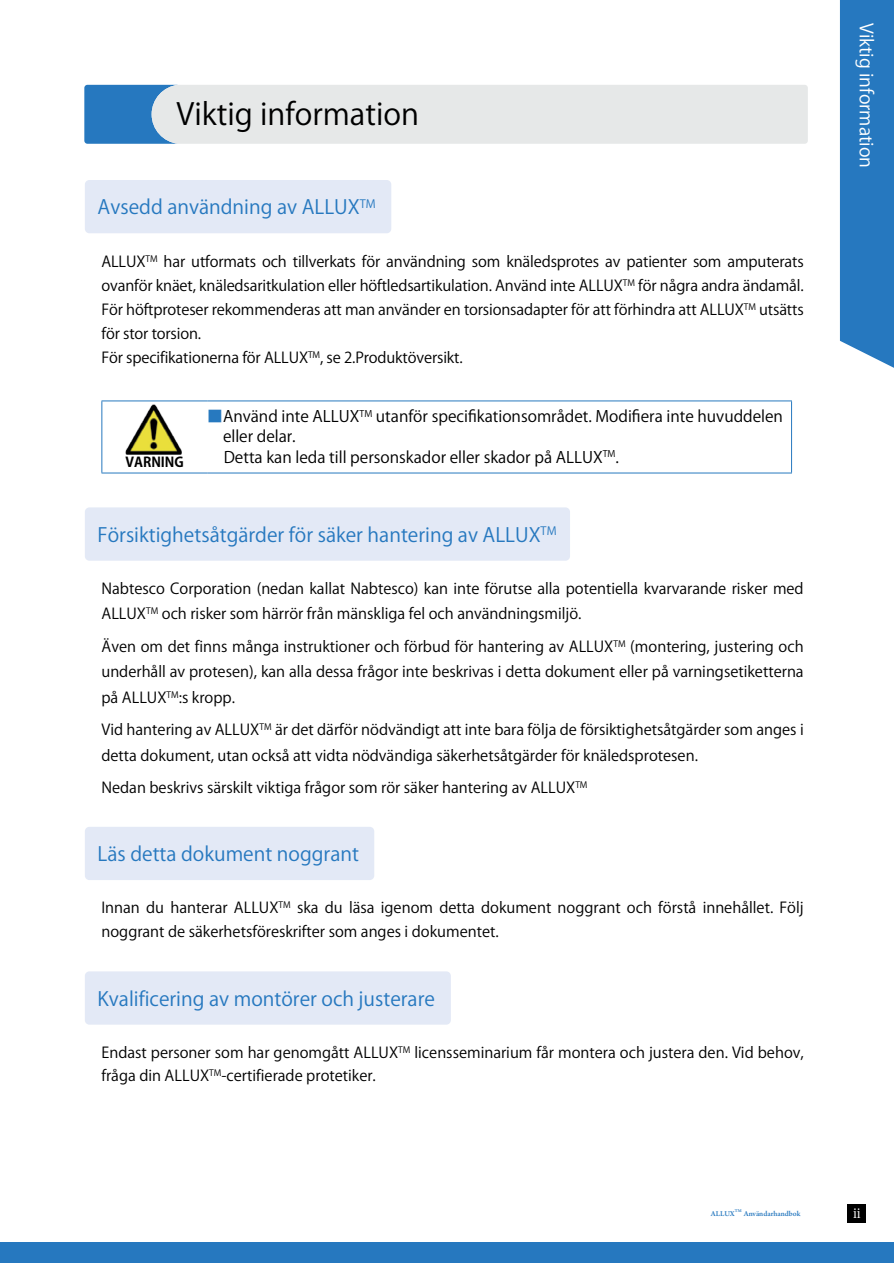
<style>
.page{position:relative;width:894px;height:1263px;background:#fff}
.page>*{position:absolute;margin:0;border:0;box-sizing:border-box;transform-origin:0 0}
.t1{font:30px "Koz Go Pr 6 N";color:#000}
.t2{font:19.5px "Koz Go Pr 6 N";color:#2678bf}
.t3{font:18px "Koz Go Pr 6 N";color:#fff}
.t4{font:15.75px/20.2px "Koz Go Pr 6 N";color:#000}
.t5{font:15px/24px "Koz Go Pr 6 N";color:#000}
.t6{font:13.8px "Koz Min Pr 6 N";color:#fff}
.t7{font:700 13.5px "Koz Go Pr 6 N";color:#000}
.t8{font:500 10.5px "Adobe Naskh";color:#2678bf}
.s1{color:#2779bf}
</style>
<div class="page">
<svg style="left:839px;top:0;width:54px;height:368px;background:#3581c3"></svg>
<div style="left:847px;top:1204px;width:18px;height:18px;background:#000"></div>
<svg style="left:84px;top:85px;width:723px;height:59px;background:#d2dce3"></svg>
<div style="left:0;top:1241px;width:893px;height:22px;background:#2678bf"></div>
<div style="left:85px;top:180px;width:306px;height:53px;background:#e3e9f6;border-radius:4px"></div>
<div style="left:85px;top:827px;width:289px;height:53px;background:#e3e9f6;border-radius:4px"></div>
<div style="left:85px;top:507px;width:485px;height:53px;background:#e3e9f6;border-radius:4px"></div>
<div style="left:85px;top:971px;width:365px;height:53px;background:#e3e9f6;border-radius:4px"></div>
<hr style="left:101px;top:400px;width:106px;height:1px;background:#2779bf">
<hr style="left:101px;top:401px;width:1px;height:71px;background:#2779bf">
<hr style="left:207px;top:400px;width:584px;height:1px;background:#2779bf">
<hr style="left:790px;top:401px;width:1px;height:71px;background:#2779bf">
<hr style="left:101px;top:472px;width:106px;height:1px;background:#2779bf">
<hr style="left:207px;top:472px;width:584px;height:1px;background:#2779bf">
<img style="left:125px;top:405px;width:56px;height:49px">
<h1 class="t1" style="left:176px;top:97px;width:244px">Viktig information</h1>
<h2 class="t2" style="left:98px;top:196px;width:279px">Avsedd användning av ALLUX<sup>TM</sup></h2>
<p class="t5" style="left:101px;top:249px;width:703px">ALLUX<sup>TM</sup> har utformats och tillverkats för användning som knäledsprotes av patienter som amputerats ovanför knäet, knäledsaritkulation eller höftledsartikulation. Använd inte ALLUX<sup>TM</sup> för några andra ändamål.<br>För höftproteser rekommenderas att man använder en torsionsadapter för att förhindra att ALLUX<sup>TM</sup> utsätts för stor torsion.<br>För specifikationerna för ALLUX<sup>TM</sup>, se 2.Produktöversikt.</p>
<p class="t7" style="left:125px;top:454px;width:60px">VARNING</p>
<p class="t4" style="left:223px;top:406px;width:561px;text-indent:-16px"><span class="s1">■</span>Använd inte ALLUX<sup>TM</sup> utanför specifikationsområdet. Modifiera inte huvuddelen eller delar.<br>Detta kan leda till personskador eller skador på ALLUX<sup>TM</sup>.</p>
<h2 class="t2" style="left:98px;top:524px;width:460px">Försiktighetsåtgärder för säker hantering av ALLUX<sup>TM</sup></h2>
<p class="t5" style="left:101px;top:576px;width:703px;line-height:25.5px">Nabtesco Corporation (nedan kallat Nabtesco) kan inte förutse alla potentiella kvarvarande risker med<br>ALLUX<sup>TM</sup> och risker som härrör från mänskliga fel och användningsmiljö.</p>
<p class="t5" style="left:101px;top:634px;width:703px;line-height:25.5px;text-align:justify">Även om det finns många instruktioner och förbud för hantering av ALLUX<sup>TM</sup> (montering, justering och underhåll av protesen), kan alla dessa frågor inte beskrivas i detta dokument eller på varningsetiketterna på ALLUX<sup>TM</sup>:s kropp.</p>
<p class="t5" style="left:101px;top:717px;width:703px;line-height:25.5px">Vid hantering av ALLUX<sup>TM</sup> är det därför nödvändigt att inte bara följa de försiktighetsåtgärder som anges i detta dokument, utan också att vidta nödvändiga säkerhetsåtgärder för knäledsprotesen.</p>
<p class="t5" style="left:101px;top:775px;width:487px">Nedan beskrivs särskilt viktiga frågor som rör säker hantering av ALLUX<sup>TM</sup></p>
<h2 class="t2" style="left:98px;top:843px;width:263px">Läs detta dokument noggrant</h2>
<p class="t5" style="left:101px;top:896px;width:703px">Innan du hanterar ALLUX<sup>TM</sup> ska du läsa igenom detta dokument noggrant och förstå innehållet. Följ noggrant de säkerhetsföreskrifter som anges i dokumentet.</p>
<h2 class="t2" style="left:98px;top:987px;width:339px">Kvalificering av montörer och justerare</h2>
<p class="t5" style="left:101px;top:1041px;width:703px;line-height:22.8px">Endast personer som har genomgått ALLUX<sup>TM</sup> licensseminarium får montera och justera den. Vid behov, fråga din ALLUX<sup>TM</sup>-certifierade protetiker.</p>
<p class="t8" style="left:710px;top:1206px;width:91px">ALLUX<sup>TM</sup> Användarhandbok</p>
<p class="t3" style="left:876px;top:23px;width:147px;rotate:90deg">Viktig information</p>
<p class="t6" style="left:852px;top:1205px;width:9px">ii</p>
</div>
